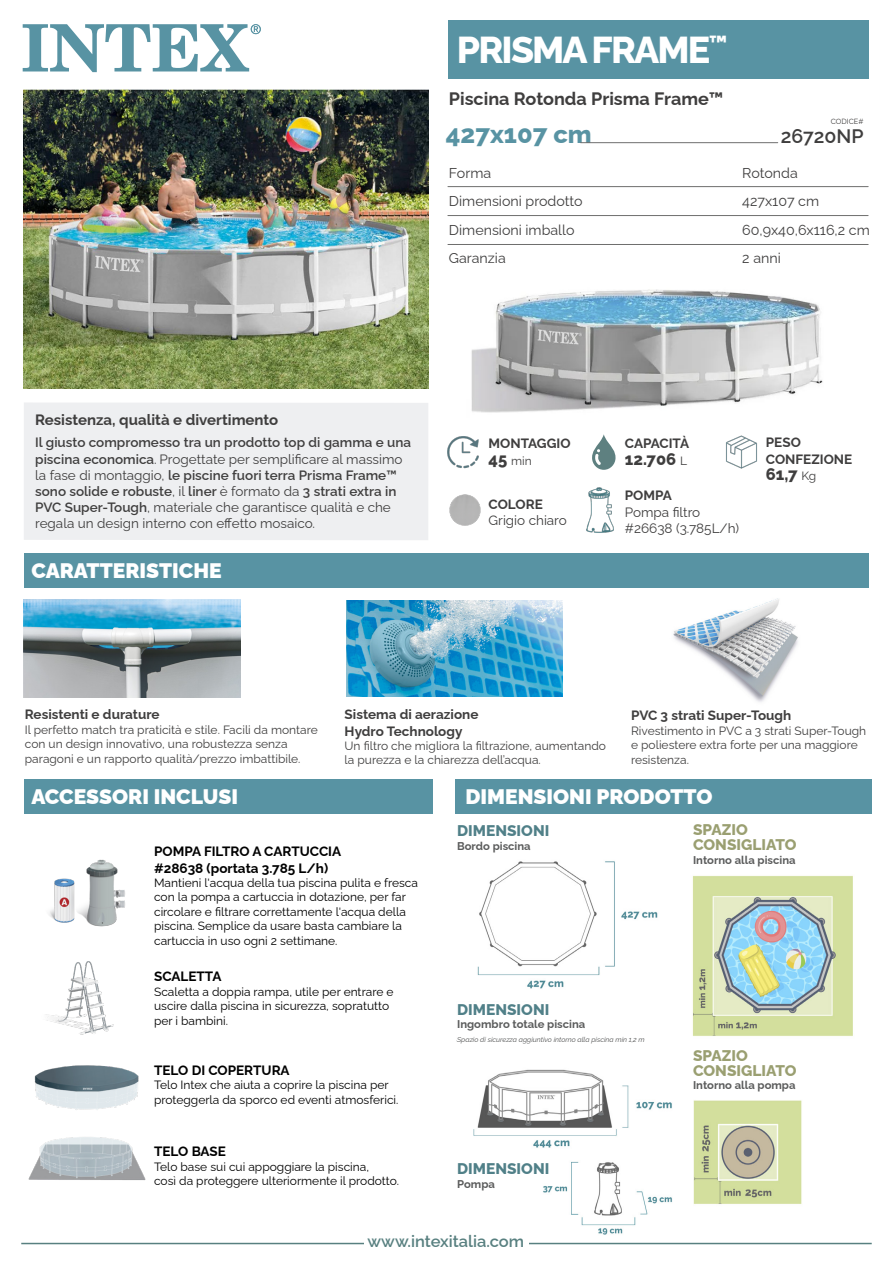
<style>
.page{position:relative;width:893px;height:1263px;background:#fff}
.page>*{position:absolute;margin:0;border:0;box-sizing:border-box;transform-origin:0 0}
.t1{font:800 37.5px "Raleway";letter-spacing:-.05em;color:#fff}
.t2{font:800 25.5px "Raleway";color:#5893a3}
.t3{font:900 21px "Raleway";color:#fff}
.t4{font:600 19.5px "Raleway";color:#3f3e3e}
.t5{font:700 18px "Raleway";color:#3f3e3e}
.t6{font:600 16.5px "Raleway";color:#588080}
.t7{font:800 16.5px "Raleway";color:#3f3e3e}
.t8{font:800 15.45px/15px "Raleway";color:#9a9f71}
.t9{font:800 15.45px "Raleway";color:#508088}
.t10{font:700 15px "Raleway";color:#3f3e3e}
.t11{font:14.25px/28.5px "Raleway";color:#3f3e3e}
.t12{font:600 13.5px/16.2px "Raleway";color:#3f3e3e}
.t13{font:700 13.5px/16.2px "Raleway";color:#3f3e3e}
.t14{font:700 13.5px/16.2px "Raleway";color:#000}
.t15{font:13.5px/16.2px "Raleway";color:#3f3e3e}
.t16{font:12px/14.4px "Raleway";color:#000}
.t17{font:12px/14.4px "Raleway";color:#3f3e3e}
.t18{font:700 11.25px "Raleway";color:#5b5c5c}
.t19{font:7.5px "Raleway";color:#3f3e3e}
.t20{font:italic 7.05px "Raleway";color:#515252}
.s1{font-weight:400}
.s2{font-weight:800;font-size:16.5px}
.s3{font-weight:400;font-size:12px}
</style>
<div class="page">
<img style="left:467px;top:187px;width:361px;height:274px">
<img style="left:456px;top:861px;width:416px;height:384px">
<div style="left:24px;top:402px;width:404px;height:138px;background:#eeeff1"></div>
<div style="left:24px;top:553px;width:845px;height:35px;background:#5893a3"></div>
<div style="left:448px;top:21px;width:420px;height:58px;background:#5893a3"></div>
<svg style="left:23px;top:24px;width:238px;height:48px"></svg>
<img style="left:719px;top:430px;width:45px;height:39px">
<img style="left:447px;top:429px;width:39px;height:40px">
<svg style="left:592px;top:434px;width:23px;height:36px"></svg>
<div style="left:24px;top:780px;width:409px;height:34px;background:#5893a3"></div>
<img style="left:346px;top:601px;width:216px;height:95px">
<hr style="left:448px;top:186px;width:420px;height:1px;background:#6f6f6e">
<hr style="left:448px;top:215px;width:420px;height:1px;background:#6f6f6e">
<hr style="left:448px;top:244px;width:420px;height:1px;background:#6f6f6e">
<div style="left:455px;top:780px;width:417px;height:34px;background:#5893a3"></div>
<hr style="left:21px;top:1243px;width:851px;height:1px;background:#588080">
<div style="left:364px;top:1232px;width:165px;height:14px;background:#fff"></div>
<hr style="left:581px;top:142px;width:197px;height:1px;background:#6f6f6e">
<img style="left:673px;top:598px;width:125px;height:104px">
<img style="left:449px;top:494px;width:32px;height:32px">
<img style="left:23px;top:600px;width:218px;height:97px">
<div style="left:686px;top:822px;width:192px;height:46px;background:#fff"></div>
<div style="left:690px;top:1046px;width:176px;height:47px;background:#fff"></div>
<div style="left:457px;top:1002px;width:196px;height:46px;background:#fff"></div>
<div style="left:451px;top:1162px;width:86px;height:35px;background:#fff"></div>
<div style="left:455px;top:1158px;width:94px;height:21px;background:#fff"></div>
<img style="left:34px;top:1065px;width:105px;height:25px">
<img style="left:28px;top:1090px;width:118px;height:91px">
<img style="left:49px;top:859px;width:76px;height:68px">
<img style="left:586px;top:487px;width:28px;height:46px">
<img style="left:24px;top:90px;width:404px;height:299px">
<img style="left:46px;top:961px;width:68px;height:74px">
<h1 class="t1" style="left:457px;top:20px;width:272px">PRISMA FRAME<sup>™</sup></h1>
<h3 class="t5" style="left:449px;top:85px;width:276px">Piscina Rotonda Prisma Frame™</h3>
<h2 class="t2" style="left:446px;top:113px;width:147px">427x107 cm</h2>
<p class="t19" style="left:831px;top:115px;width:34px">CODICE#</p>
<h3 class="t4" style="left:781px;top:120px;width:85px">26720NP</h3>
<p class="t11" style="left:449px;top:157px;width:135px">Forma<br>Dimensioni prodotto<br>Dimensioni imballo<br>Garanzia</p>
<p class="t11" style="left:742px;top:157px;width:129px">Rotonda<br>427x107 cm<br>60,9x40,6x116,2 cm<br>2 anni</p>
<p class="t10" style="left:35px;top:408px;width:245px">Resistenza, qualità e divertimento</p>
<p class="t12" style="left:35px;top:433px;width:377px">Il giusto compromesso tra un prodotto top di gamma e una piscina economica<span class="s1">. Progettate per semplificare al massimo la fase di montaggio,</span> le piscine fuori terra Prisma Frame™ sono solide e robuste<span class="s1">, il</span> liner <span class="s1">è formato da</span> 3 strati extra in PVC Super-Tough<span class="s1">, materiale che garantisce qualità e che regala un design interno con effetto mosaico.</span></p>
<h3 class="t3" style="left:31px;top:554px;width:192px">CARATTERISTICHE</h3>
<p class="t13" style="left:489px;top:434px;width:83px">MONTAGGIO</p>
<p class="t17" style="left:489px;top:452px;width:45px"><span class="s2">45</span> min</p>
<p class="t13" style="left:489px;top:494px;width:56px">COLORE</p>
<p class="t15" style="left:489px;top:511px;width:80px">Grigio chiaro</p>
<p class="t13" style="left:625px;top:434px;width:66px">CAPACITÀ</p>
<h3 class="t7" style="left:625px;top:446px;width:64px">12.706 <span class="s3">L</span></h3>
<p class="t13" style="left:625px;top:486px;width:49px">POMPA</p>
<p class="t15" style="left:625px;top:502px;width:116px">Pompa filtro #26638 (3.785L/h)</p>
<p class="t13" style="left:766px;top:433px;width:88px">PESO<br>CONFEZIONE</p>
<h3 class="t7" style="left:766px;top:461px;width:52px">61,7 <span class="s3">Kg</span></h3>
<p class="t13" style="left:25px;top:705px;width:136px">Resistenti e durature</p>
<p class="t17" style="left:25px;top:721px;width:294px">Il perfetto match tra praticità e stile. Facili da montare con un design innovativo, una robustezza senza paragoni e un rapporto qualità/prezzo imbattibile.</p>
<h3 class="t3" style="left:31px;top:780px;width:208px">ACCESSORI INCLUSI</h3>
<p class="t13" style="left:345px;top:705px;width:135px">Sistema di aerazione<br>Hydro Technology</p>
<p class="t17" style="left:345px;top:737px;width:263px">Un filtro che migliora la filtrazione, aumentando la purezza e la chiarezza dell’acqua.</p>
<p class="t13" style="left:631px;top:706px;width:162px">PVC 3 strati Super-Tough</p>
<p class="t17" style="left:631px;top:722px;width:237px">Rivestimento in PVC a 3 strati Super-Tough e poliestere extra forte per una maggiore resistenza.</p>
<h3 class="t3" style="left:466px;top:780px;width:248px">DIMENSIONI PRODOTTO</h3>
<p class="t14" style="left:154px;top:842px;width:189px">POMPA FILTRO A CARTUCCIA #28638 (portata 3.785 L/h)</p>
<p class="t16" style="left:154px;top:874px;width:265px">Mantieni l'acqua della tua piscina pulita e fresca con la pompa a cartuccia in dotazione, per far circolare e filtrare correttamente l'acqua della piscina. Semplice da usare basta cambiare la cartuccia in uso ogni 2 settimane.</p>
<p class="t14" style="left:154px;top:967px;width:69px">SCALETTA</p>
<p class="t16" style="left:154px;top:983px;width:241px">Scaletta a doppia rampa, utile per entrare e uscire dalla piscina in sicurezza, sopratutto per i bambini.</p>
<p class="t14" style="left:154px;top:1061px;width:137px">TELO DI COPERTURA</p>
<p class="t16" style="left:154px;top:1077px;width:246px">Telo Intex che aiuta a coprire la piscina per proteggerla da sporco ed eventi atmosferici.</p>
<p class="t14" style="left:154px;top:1142px;width:73px">TELO BASE</p>
<p class="t16" style="left:154px;top:1158px;width:246px">Telo base sui cui appoggiare la piscina,<br>così da proteggere ulteriormente il prodotto.</p>
<p class="t9" style="left:457px;top:818px;width:94px">DIMENSIONI</p>
<p class="t18" style="left:457px;top:836px;width:75px">Bordo piscina</p>
<p class="t9" style="left:457px;top:997px;width:94px">DIMENSIONI</p>
<p class="t18" style="left:457px;top:1015px;width:130px">Ingombro totale piscina</p>
<p class="t20" style="left:457px;top:1033px;width:189px">Spazio di sicurezza aggiuntivo intorno alla piscina min 1,2 m</p>
<p class="t9" style="left:457px;top:1156px;width:94px">DIMENSIONI</p>
<p class="t18" style="left:457px;top:1175px;width:39px">Pompa</p>
<h3 class="t6" style="left:368px;top:1228px;width:158px">www.intexitalia.com</h3>
<p class="t8" style="left:693px;top:820px;width:105px">SPAZIO<br>CONSIGLIATO</p>
<p class="t18" style="left:693px;top:851px;width:104px">Intorno alla piscina</p>
<p class="t8" style="left:693px;top:1046px;width:105px">SPAZIO<br>CONSIGLIATO</p>
<p class="t18" style="left:693px;top:1076px;width:104px">Intorno alla pompa</p>
</div>
